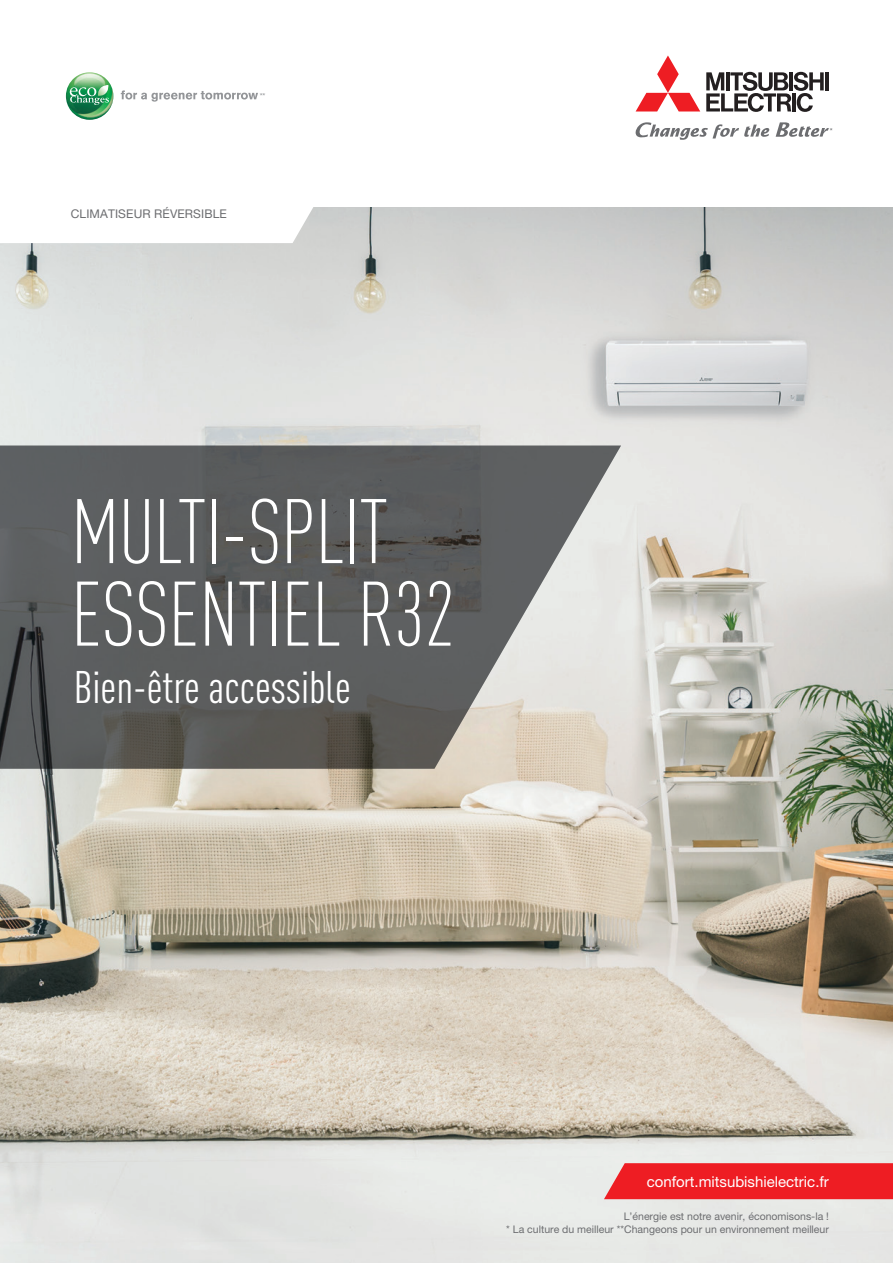
<style>
.page{position:relative;width:893px;height:1263px;background:#fff}
.page>*{position:absolute;margin:0;border:0;box-sizing:border-box;transform-origin:0 0}
.t1{font:300 90px/82.5px "DIN Cond";letter-spacing:-.01em;color:#fff}
.t2{font:45px "DIN Cond";color:#fff}
.t3{font:15px "Helvetica Neue LT Pro";color:#fff}
.t4{font:12px "Helvetica Neue LT Pro";letter-spacing:.01em;color:#6c6d70}
.t5{font:10.5px/13.5px "Helvetica Neue LT Pro";color:#6c6d70;text-align:right}
.t6{font:8.4px "Helvetica Neue LT Pro";color:#939598}
.t7{font:8.4px "Helvetica Neue LT Pro";color:#6c6d70}
</style>
<div class="page">
<img style="left:0;top:207px;width:893px;height:1056px">
<svg style="left:636px;top:55px;width:64px;height:56px"></svg>
<hr style="left:825px;top:72px;width:4px;height:18px;background:#231f20">
<svg style="left:706px;top:72px;width:118px;height:40px"></svg>
<svg style="left:776px;top:122px;width:53px;height:15px"></svg>
<svg style="left:635px;top:122px;width:134px;height:18px"></svg>
<svg style="left:121px;top:90px;width:137px;height:12px"></svg>
<img style="left:66px;top:72px;width:47px;height:48px">
<svg style="left:70px;top:85px;width:39px;height:20px"></svg>
<svg style="left:0;top:207px;width:329px;height:36px"></svg>
<svg style="left:0;top:446px;width:621px;height:323px;background:#6e6f6e"></svg>
<div style="left:604px;top:1163px;width:289px;height:36px;background:#ee1d23"></div>
<p class="t6" style="left:260px;top:91px;width:7px">**</p>
<p class="t4" style="left:71px;top:206px;width:158px">CLIMATISEUR RÉVERSIBLE</p>
<h1 class="t1" style="left:71px;top:490px;width:386px">MULTI-SPLIT<br>ESSENTIEL R32</h1>
<h2 class="t2" style="left:74px;top:661px;width:279px">Bien-être accessible</h2>
<p class="t7" style="left:830px;top:126px;width:4px">*</p>
<h3 class="t3" style="left:647px;top:1172px;width:184px">confort.mitsubishielectric.fr</h3>
<p class="t5" style="left:506px;top:1209px;width:324px">L’énergie est notre avenir, économisons-la !<br>* La culture du meilleur **Changeons pour un environnement meilleur</p>
</div>
